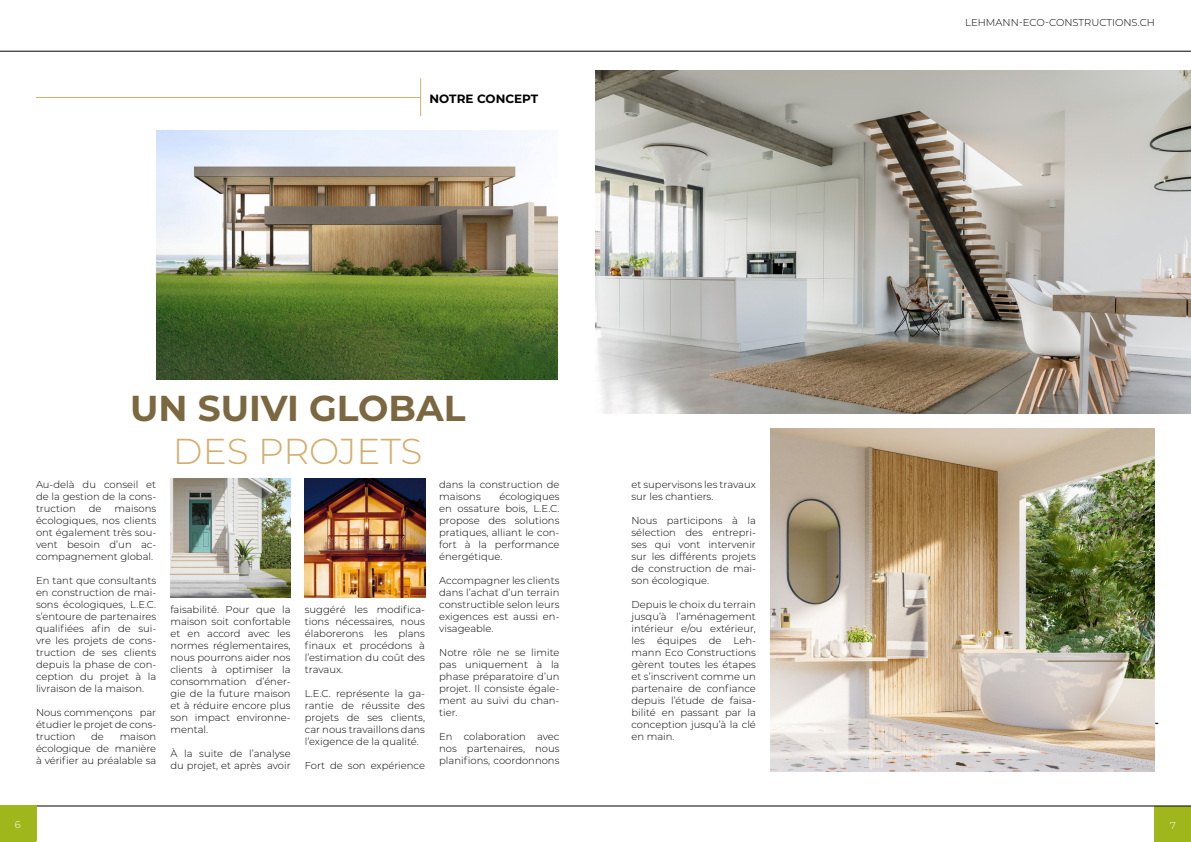
<style>
.page{position:relative;width:1191px;height:842px;background:#fff}
.page>*{position:absolute;margin:0;border:0;box-sizing:border-box;transform-origin:0 0}
.t1{font:700 36px "Montserrat";color:#7b6740}
.t2{font:300 36px "Montserrat";color:#d3ad6d}
.t3{font:700 12px "Montserrat";color:#000}
.t4{font:300 10px/12px "Montserrat";color:#000;text-align:justify}
.t5{font:300 10px "Montserrat";color:#fff}
</style>
<div class="page">
<div style="left:1155px;top:806px;width:36px;height:36px;background:#a0b71b"></div>
<hr style="left:0;top:806px;width:1191px;height:1px;background:#000">
<hr style="left:0;top:51px;width:1191px;height:1px;background:#000">
<div style="left:0;top:806px;width:36px;height:36px;background:#a0b71b"></div>
<img style="left:157px;top:130px;width:401px;height:250px">
<img style="left:305px;top:478px;width:120px;height:119px">
<img style="left:170px;top:478px;width:121px;height:119px">
<img style="left:595px;top:71px;width:596px;height:343px">
<img style="left:770px;top:428px;width:385px;height:344px">
<hr style="left:1047px;top:661px;width:108px;height:1px;background:#7b6740">
<hr style="left:36px;top:97px;width:385px;height:1px;background:#d3ad6d">
<hr style="left:420px;top:78px;width:1px;height:38px;background:#d3ad6d">
<p class="t3" style="left:429px;top:90px;width:110px">NOTRE CONCEPT</p>
<h1 class="t1" style="left:130px;top:382px;width:337px">UN SUIVI GLOBAL</h1>
<h1 class="t2" style="left:173px;top:427px;width:251px">DES PROJETS</h1>
<p class="t4" style="left:36px;top:478px;width:122px">Au-delà du conseil et de la gestion de la cons&shy;truction</p>
<p class="t4" style="left:89px;top:502px;width:14px">de</p>
<p class="t4" style="left:36px;top:502px;width:122px;text-indent:79px">maisons écologiques, nos clients ont également très sou&shy;vent besoin d’un ac&shy;compagnement global.</p>
<p class="t4" style="left:36px;top:574px;width:122px">En tant que consultants en construction de mai&shy;sons écologiques, L.E.C. s’entoure de partenaires qualifiées afin de sui&shy;vre les projets de cons&shy;truction de ses clients depuis la phase de con&shy;ception du projet à la livraison de la maison.</p>
<p class="t4" style="left:36px;top:706px;width:122px">Nous commençons par étudier le projet de cons&shy;truction</p>
<p class="t4" style="left:91px;top:730px;width:14px">de</p>
<p class="t4" style="left:36px;top:730px;width:122px;text-indent:84px">maison écologique de manière à vérifier au préalable sa</p>
<p class="t4" style="left:170px;top:603px;width:122px">faisabilité. Pour que la maison soit confortable et en accord avec les normes réglementaires, nous pourrons aider nos clients à optimiser la consommation d’éner&shy;gie de la future maison et à réduire encore plus son impact environne&shy;mental.</p>
<p class="t4" style="left:170px;top:747px;width:122px">À la suite de l’analyse du projet, et après avoir</p>
<p class="t4" style="left:305px;top:603px;width:122px">suggéré les modifica&shy;tions nécessaires, nous élaborerons les plans finaux et procédons à l’estimation du coût des travaux.</p>
<p class="t4" style="left:305px;top:687px;width:122px">L.E.C. représente la ga&shy;rantie de réussite des projets de ses clients, car nous travaillons dans l’exigence de la qualité.</p>
<p class="t4" style="left:305px;top:759px;width:122px">Fort de son expérience</p>
<p class="t4" style="left:439px;top:478px;width:122px">dans la construction de maisons</p>
<p class="t4" style="left:439px;top:490px;width:122px;text-indent:60px">écologiques en ossature bois, L.E.C. propose des solutions pratiques, alliant le con&shy;fort à la performance énergétique.</p>
<p class="t4" style="left:439px;top:574px;width:122px">Accompagner les clients dans l’achat d’un terrain constructible selon leurs exigences est aussi en&shy;visageable.</p>
<p class="t4" style="left:439px;top:646px;width:122px">Notre rôle ne se limite pas uniquement à la phase préparatoire d’un projet. Il consiste égale&shy;ment au suivi du chan&shy;tier.</p>
<p class="t4" style="left:439px;top:730px;width:122px">En colaboration avec nos partenaires, nous planifions, coordonnons</p>
<p class="t5" style="left:15px;top:818px;width:8px">6</p>
<p class="t4" style="left:631px;top:478px;width:126px">et supervisons les travaux sur les chantiers.</p>
<p class="t4" style="left:631px;top:514px;width:126px">Nous participons à la sélection des entrepri&shy;ses qui vont intervenir sur les différents projets de construction de mai&shy;son écologique.</p>
<p class="t4" style="left:631px;top:598px;width:126px">Depuis le choix du terrain jusqu’à l’aménagement intérieur e/ou extérieur, les équipes de Leh&shy;mann Eco Constructions gèrent toutes les étapes et s’inscrivent comme un partenaire de confiance depuis l’étude de faisa&shy;bilité en passant par la conception jusqu’à la clé en main.</p>
<p class="t4" style="left:965px;top:16px;width:191px">LEHMANN-ECO-CONSTRUCTIONS.CH</p>
<p class="t5" style="left:1170px;top:819px;width:7px">7</p>
</div>
